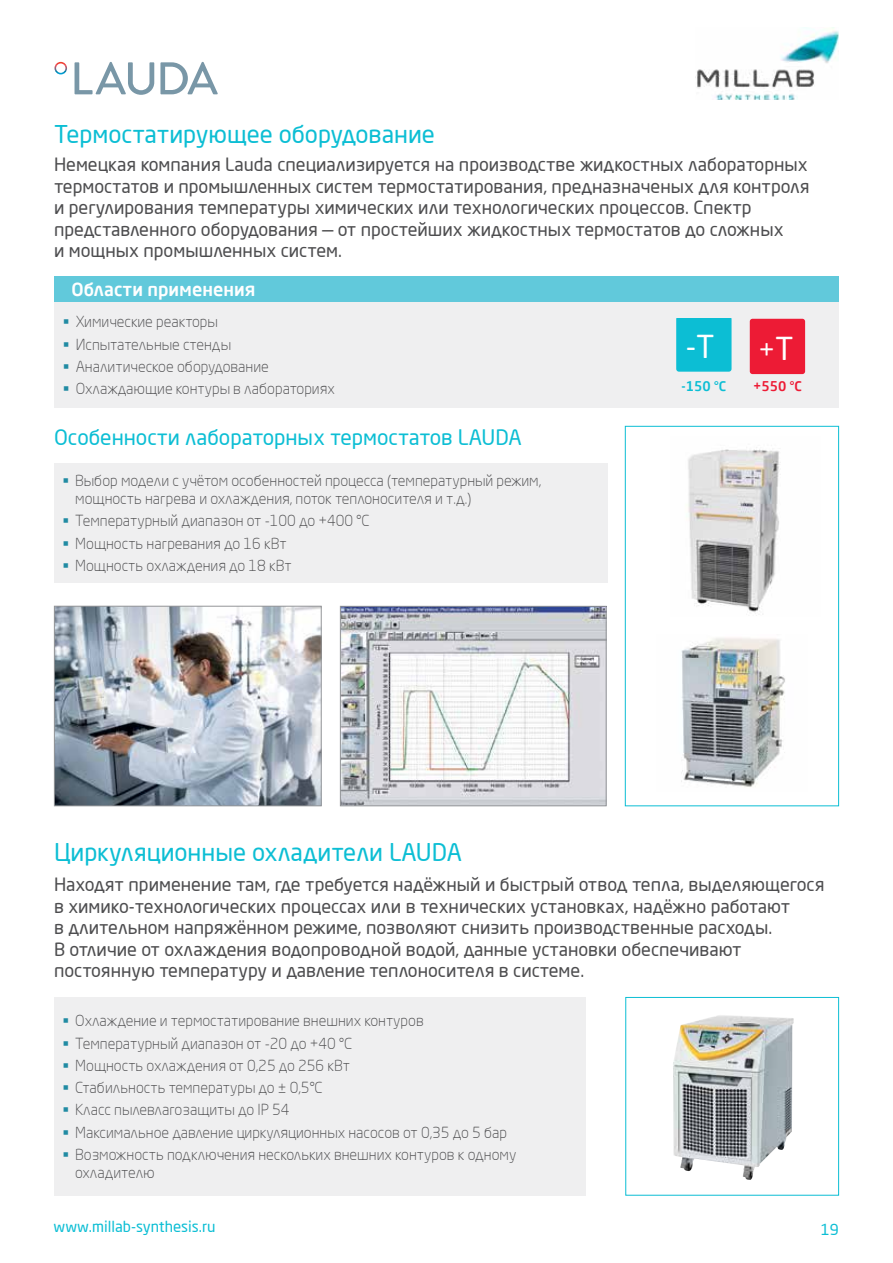
<style>
.page{position:relative;width:893px;height:1263px;background:#fff}
.page>*{position:absolute;margin:0;border:0;box-sizing:border-box;transform-origin:0 0}
.t1{font:31.35px "Neo Sans Pro";color:#fff}
.t2{font:27.3px "Neo Sans Pro";color:#fff}
.t3{font:24px "Neo Sans Pro";color:#0cbed4}
.t4{font:21px "Neo Sans Pro";color:#0cbed4}
.t5{font:18px/21.6px "Neo Sans Pro";color:#4d4d4f}
.t6{font:500 18px "Neo Sans Pro";color:#fff}
.t7{font:300 15px/22.2px "Neo Sans Pro";color:#4d4d4f}
.t8{font:15px "Neo Sans Pro";color:#0cbed4}
.t9{font:500 13.2px "Neo Sans Pro";color:#0cbed4}
.t10{font:500 13.2px "Neo Sans Pro";color:#ed1b35}
.s1{font-size:31.35px}
</style>
<div class="page">
<svg style="left:75px;top:62px;width:79px;height:33px"></svg>
<svg style="left:160px;top:62px;width:58px;height:32px"></svg>
<svg style="left:54px;top:62px;width:13px;height:12px"></svg>
<img style="left:673px;top:1015px;width:108px;height:165px">
<div style="left:54px;top:463px;width:553px;height:119px;background:#efeff0"></div>
<div style="left:54px;top:997px;width:532px;height:198px;background:#efeff0"></div>
<img style="left:342px;top:608px;width:262px;height:196px">
<div style="left:340px;top:606px;width:266px;height:200px;border:1px solid #939598"></div>
<img style="left:56px;top:608px;width:264px;height:196px">
<div style="left:54px;top:606px;width:268px;height:200px;border:1px solid #939598"></div>
<img style="left:688px;top:447px;width:91px;height:168px">
<img style="left:681px;top:638px;width:104px;height:149px">
<div style="left:625px;top:426px;width:214px;height:380px;border:1px solid #0cbed4"></div>
<div style="left:625px;top:997px;width:214px;height:198px;border:1px solid #0cbed4"></div>
<div style="left:54px;top:276px;width:785px;height:26px;background:#61c9db"></div>
<div style="left:54px;top:302px;width:785px;height:106px;background:#efeff0"></div>
<div style="left:676px;top:319px;width:55px;height:53px;background:#0cbed4"></div>
<div style="left:750px;top:319px;width:55px;height:55px;background:#ed1b35;border-radius:3px"></div>
<img style="left:697px;top:28px;width:142px;height:72px">
<h3 class="t3" style="left:54px;top:120px;width:382px">Термостатирующее оборудование</h3>
<p class="t5" style="left:54px;top:153px;width:757px">Немецкая компания Lauda специализируется на производстве жидкостных лабораторных термостатов и промышленных систем термостатирования, предназначеных для контроля и регулирования температуры химических или технологических процессов. Спектр представленного оборудования — от простейших жидкостных термостатов до сложных<br>и мощных промышленных систем.</p>
<p class="t6" style="left:71px;top:278px;width:185px">Области применения</p>
<p class="t7" style="left:76px;top:311px;width:261px">Химические реакторы<br>Испытательные стенды<br>Аналитическое оборудование<br>Охлаждающие контуры в лабораториях</p>
<p class="t4" style="left:54px;top:424px;width:469px">Особенности лабораторных термостатов LAUDA</p>
<p class="t7" style="left:75px;top:471px;width:467px;line-height:18px">Выбор модели с учётом особенностей процесса (температурный режим, мощность нагрева и охлаждения, поток теплоносителя и т.д.)</p>
<p class="t7" style="left:75px;top:509px;width:296px">Температурный диапазон от -100 до +400 °C<br>Мощность нагревания до 16 кВт<br>Мощность охлаждения до 18 кВт</p>
<h1 class="t1" style="left:686px;top:327px;width:30px">-T</h1>
<h2 class="t2" style="left:758px;top:333px;width:36px">+<span class="s1">T</span></h2>
<p class="t9" style="left:682px;top:378px;width:46px">-150 °С</p>
<p class="t10" style="left:753px;top:378px;width:50px">+550 °С</p>
<h3 class="t3" style="left:54px;top:837px;width:409px">Циркуляционные охладители LAUDA</h3>
<p class="t5" style="left:54px;top:873px;width:772px">Находят применение там, где требуется надёжный и быстрый отвод тепла, выделяющегося в химико-технологических процессах или в технических установках, надёжно работают<br>в длительном напряжённом режиме, позволяют снизить производственные расходы.<br>В отличие от охлаждения водопроводной водой, данные установки обеспечивают постоянную температуру и давление теплоносителя в системе.</p>
<p class="t7" style="left:75px;top:1009px;width:443px">Охлаждение и термостатирование внешних контуров Температурный диапазон от -20 до +40 °C<br>Мощность охлаждения от 0,25 до 256 кВт<br>Стабильность температуры до ± 0,5°C<br>Класс пылевлагозащиты до IP 54<br>Максимальное давление циркуляционных насосов от 0,35 до 5 бар Возможность подключения нескольких внешних контуров к одному</p>
<p class="t7" style="left:75px;top:1161px;width:81px">охладителю</p>
<p class="t8" style="left:54px;top:1217px;width:164px">www.millab-synthesis.ru</p>
<p class="t8" style="left:821px;top:1220px;width:20px">19</p>
</div>
